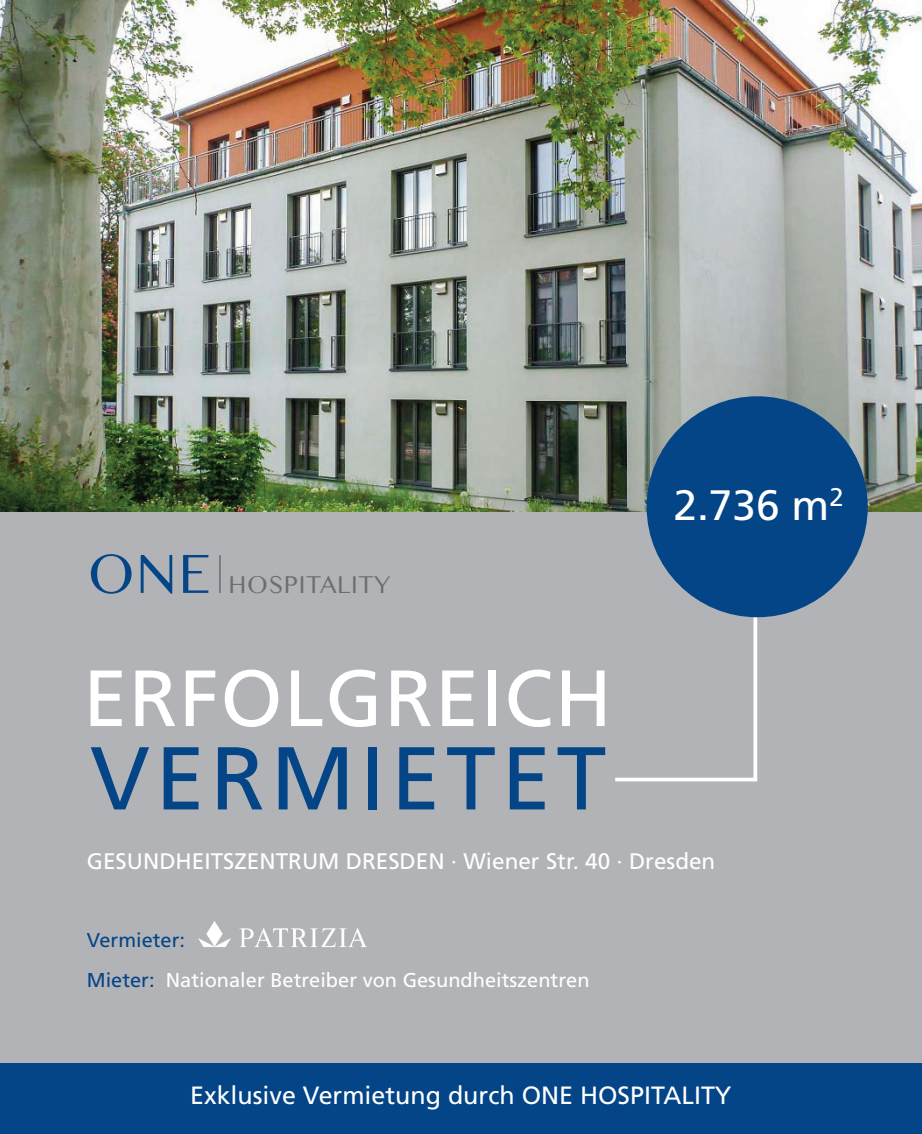
<style>
.page{position:relative;width:922px;height:1134px;background:#fff}
.page>*{position:absolute;margin:0;border:0;box-sizing:border-box;transform-origin:0 0}
.t1{font:89.12px "Frutiger";letter-spacing:.065em;color:#034587}
.t2{font:79.5px "Frutiger";letter-spacing:.02em;color:#fff}
.t3{font:58.5px "Kannada MN";color:#034587}
.t4{font:42.5px "Frutiger";color:#fff}
.t5{font:25.88px "Kannada MN";color:#6c6d70}
.t6{font:25px "Frutiger";color:#fff}
.t7{font:22.5px "Frutiger";color:#fff}
.t8{font:20px "Frutiger";color:#fff}
.t9{font:20px "Frutiger";color:#034587}
.s1{color:#034587}
</style>
<div class="page">
<div style="left:0;top:496px;width:921px;height:636px;background:#b2b3b7"></div>
<img style="left:0;top:1px;width:921px;height:510px">
<div style="left:0;top:1063px;width:921px;height:71px;background:#034587"></div>
<img style="left:198px;top:921px;width:169px;height:26px">
<hr style="left:615px;top:778px;width:142px;height:3px;background:#fff">
<svg style="left:753px;top:617px;width:4px;height:161px"></svg>
<div style="left:646px;top:396px;width:221px;height:221px;background:#034587;border-radius:50%"></div>
<hr style="left:219px;top:555px;width:2px;height:38px;background:#6c6d70">
<p class="t3" style="left:87px;top:541px;width:126px">ONE</p>
<p class="t5" style="left:228px;top:570px;width:163px">HOSPITALITY</p>
<p class="t2" style="left:83px;top:666px;width:530px">ERFOLGREICH</p>
<p class="t1" style="left:90px;top:742px;width:517px">VERMIETET</p>
<p class="t4" style="left:673px;top:488px;width:172px">2.736 m<sup>2</sup></p>
<p class="t7" style="left:87px;top:852px;width:630px">GESUNDHEITSZENTRUM DRESDEN · Wiener Str. 40 · Dresden</p>
<p class="t9" style="left:87px;top:932px;width:100px">Vermieter:</p>
<p class="t8" style="left:87px;top:972px;width:504px"><span class="s1">Mieter:</span> Nationaler Betreiber von Gesundheitszentren</p>
<p class="t6" style="left:190px;top:1085px;width:542px">Exklusive Vermietung durch ONE HOSPITALITY</p>
</div>
